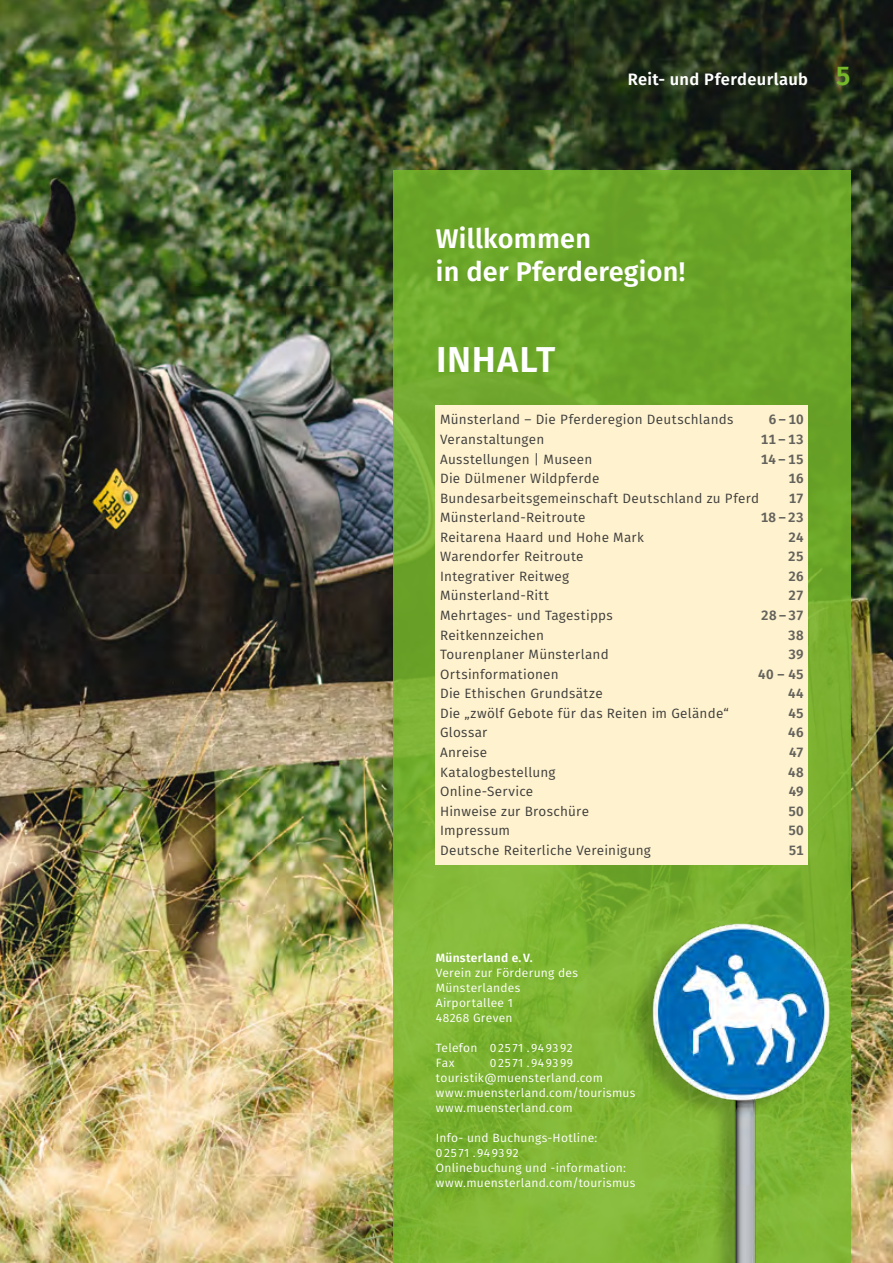
<style>
.page{position:relative;width:893px;height:1263px;background:#fff}
.page>*{position:absolute;margin:0;border:0;box-sizing:border-box;transform-origin:0 0}
.Head_Green_Versal_24{font:600 36px "Fira Sans";letter-spacing:.02em;color:#fff}
.t1{font:600 27px/33px "Fira Sans";letter-spacing:.01em;color:#fff}
.Kopf_1_rechts{font:600 16.5px "Fira Sans";letter-spacing:.02em;color:#fff}
.Inhalt_Einzug{font:13.5px "Fira Sans";letter-spacing:.02em;color:#3c3c3b}
.Inhalt_Einzug-2{font:600 13.5px "Fira Sans";letter-spacing:.01em;color:#63625c}
.body_Fira{font:12px/15px "Fira Sans";letter-spacing:.025em;color:#fff}
.body_Fira-2{font:12px "Fira Sans";letter-spacing:.045em;color:#fff}
.body_Fira-3{font:600 12px "Fira Sans";letter-spacing:.025em;color:#fff}
.s1{font-size:27px;color:#76b82a}
</style>
<div class="page">
<img style="left:0;top:0;width:893px;height:1263px">
<svg style="left:393px;top:170px;width:457px;height:1093px;background:#75ad2e"></svg>
<div style="left:630px;top:924px;width:195px;height:339px;background:#000;opacity:.2"></div>
<img style="left:642px;top:898px;width:196px;height:365px">
<div style="left:436px;top:405px;width:372px;height:29px;background:#fff2ce"></div>
<div style="left:436px;top:425px;width:372px;height:29px;background:#fff2ce"></div>
<div style="left:436px;top:444px;width:372px;height:29px;background:#fff2ce"></div>
<div style="left:436px;top:464px;width:372px;height:29px;background:#fff2ce"></div>
<div style="left:436px;top:484px;width:372px;height:29px;background:#fff2ce"></div>
<div style="left:436px;top:503px;width:372px;height:29px;background:#fff2ce"></div>
<div style="left:436px;top:523px;width:372px;height:29px;background:#fff2ce"></div>
<div style="left:436px;top:542px;width:372px;height:29px;background:#fff2ce"></div>
<div style="left:436px;top:562px;width:372px;height:29px;background:#fff2ce"></div>
<div style="left:436px;top:581px;width:372px;height:29px;background:#fff2ce"></div>
<div style="left:436px;top:601px;width:372px;height:29px;background:#fff2ce"></div>
<div style="left:436px;top:620px;width:372px;height:29px;background:#fff2ce"></div>
<div style="left:436px;top:640px;width:372px;height:29px;background:#fff2ce"></div>
<div style="left:436px;top:660px;width:372px;height:29px;background:#fff2ce"></div>
<div style="left:436px;top:679px;width:372px;height:29px;background:#fff2ce"></div>
<div style="left:436px;top:699px;width:372px;height:29px;background:#fff2ce"></div>
<div style="left:436px;top:718px;width:372px;height:29px;background:#fff2ce"></div>
<div style="left:436px;top:738px;width:372px;height:29px;background:#fff2ce"></div>
<div style="left:436px;top:757px;width:372px;height:29px;background:#fff2ce"></div>
<div style="left:436px;top:777px;width:372px;height:29px;background:#fff2ce"></div>
<div style="left:436px;top:797px;width:372px;height:28px;background:#fff2ce"></div>
<div style="left:436px;top:816px;width:372px;height:29px;background:#fff2ce"></div>
<div style="left:436px;top:836px;width:372px;height:29px;background:#fff2ce"></div>
<p class="Kopf_1_rechts" style="left:628px;top:66px;width:224px">Reit- und Pferdeurlaub <span class="s1">5</span></p>
<p class="t1" style="left:436px;top:221px;width:251px">Willkommen<br>in der Pferderegion!</p>
<p class="Head_Green_Versal_24" style="left:436px;top:330px;width:121px">INHALT</p>
<p class="Inhalt_Einzug" style="left:440px;top:410px;width:295px">Münsterland – Die Pferderegion Deutschlands</p>
<p class="Inhalt_Einzug-2" style="left:769px;top:409px;width:36px">6–10</p>
<p class="Inhalt_Einzug" style="left:440px;top:429px;width:106px">Veranstaltungen</p>
<p class="Inhalt_Einzug-2" style="left:761px;top:428px;width:44px">11–13</p>
<p class="Inhalt_Einzug" style="left:440px;top:449px;width:154px">Ausstellungen | Museen</p>
<p class="Inhalt_Einzug-2" style="left:761px;top:448px;width:44px">14–15</p>
<p class="Inhalt_Einzug" style="left:440px;top:468px;width:161px">Die Dülmener Wildpferde</p>
<p class="Inhalt_Einzug-2" style="left:788px;top:467px;width:17px">16</p>
<p class="Inhalt_Einzug" style="left:440px;top:488px;width:321px">Bundesarbeitsgemeinschaft Deutschland zu Pferd</p>
<p class="Inhalt_Einzug-2" style="left:789px;top:487px;width:16px">17</p>
<p class="Inhalt_Einzug" style="left:440px;top:507px;width:147px">Münsterland-Reitroute</p>
<p class="Inhalt_Einzug-2" style="left:761px;top:506px;width:44px">18–23</p>
<p class="Inhalt_Einzug" style="left:440px;top:527px;width:205px">Reitarena Haard und Hohe Mark</p>
<p class="Inhalt_Einzug-2" style="left:788px;top:526px;width:17px">24</p>
<p class="Inhalt_Einzug" style="left:440px;top:547px;width:145px">Warendorfer Reitroute</p>
<p class="Inhalt_Einzug-2" style="left:788px;top:545px;width:17px">25</p>
<p class="Inhalt_Einzug" style="left:440px;top:566px;width:131px">Integrativer Reitweg</p>
<p class="Inhalt_Einzug-2" style="left:789px;top:565px;width:17px">26</p>
<p class="Inhalt_Einzug" style="left:440px;top:586px;width:110px">Münsterland-Ritt</p>
<p class="Inhalt_Einzug-2" style="left:789px;top:585px;width:17px">27</p>
<p class="Inhalt_Einzug" style="left:440px;top:605px;width:174px">Mehrtages- und Tagestipps</p>
<p class="Inhalt_Einzug-2" style="left:761px;top:604px;width:44px">28–37</p>
<p class="Inhalt_Einzug" style="left:440px;top:625px;width:105px">Reitkennzeichen</p>
<p class="Inhalt_Einzug-2" style="left:788px;top:624px;width:17px">38</p>
<p class="Inhalt_Einzug" style="left:440px;top:644px;width:170px">Tourenplaner Münsterland</p>
<p class="Inhalt_Einzug-2" style="left:788px;top:643px;width:17px">39</p>
<p class="Inhalt_Einzug" style="left:440px;top:664px;width:120px">Ortsinformationen</p>
<p class="Inhalt_Einzug-2" style="left:758px;top:663px;width:47px">40 – 45</p>
<p class="Inhalt_Einzug" style="left:440px;top:683px;width:164px">Die Ethischen Grundsätze</p>
<p class="Inhalt_Einzug-2" style="left:788px;top:682px;width:17px">44</p>
<p class="Inhalt_Einzug" style="left:440px;top:703px;width:290px">Die „zwölf Gebote für das Reiten im Gelände“</p>
<p class="Inhalt_Einzug-2" style="left:788px;top:702px;width:17px">45</p>
<p class="Inhalt_Einzug" style="left:440px;top:723px;width:49px">Glossar</p>
<p class="Inhalt_Einzug-2" style="left:788px;top:721px;width:17px">46</p>
<p class="Inhalt_Einzug" style="left:440px;top:742px;width:49px">Anreise</p>
<p class="Inhalt_Einzug-2" style="left:789px;top:741px;width:16px">47</p>
<p class="Inhalt_Einzug" style="left:440px;top:762px;width:117px">Katalogbestellung</p>
<p class="Inhalt_Einzug-2" style="left:788px;top:761px;width:17px">48</p>
<p class="Inhalt_Einzug" style="left:440px;top:781px;width:95px">Online-Service</p>
<p class="Inhalt_Einzug-2" style="left:789px;top:780px;width:17px">49</p>
<p class="Inhalt_Einzug" style="left:440px;top:801px;width:150px">Hinweise zur Broschüre</p>
<p class="Inhalt_Einzug-2" style="left:788px;top:800px;width:17px">50</p>
<p class="Inhalt_Einzug" style="left:440px;top:820px;width:72px">Impressum</p>
<p class="Inhalt_Einzug-2" style="left:788px;top:819px;width:17px">50</p>
<p class="Inhalt_Einzug" style="left:440px;top:840px;width:212px">Deutsche Reiterliche Vereinigung</p>
<p class="Inhalt_Einzug-2" style="left:789px;top:839px;width:16px">51</p>
<p class="body_Fira-3" style="left:436px;top:948px;width:98px">Münsterland e. V.</p>
<p class="body_Fira" style="left:436px;top:965px;width:144px">Verein zur Förderung des<br>Münsterlandes</p>
<p class="body_Fira" style="left:436px;top:995px;width:79px">Airportallee 1</p>
<p class="body_Fira" style="left:436px;top:1010px;width:78px">48268 Greven</p>
<p class="body_Fira" style="left:436px;top:1040px;width:138px">Telefon 0 25 71 . 94 93 92</p>
<p class="body_Fira" style="left:436px;top:1055px;width:20px">Fax</p>
<p class="body_Fira-2" style="left:490px;top:1054px;width:85px">02571 .949399</p>
<p class="body_Fira" style="left:436px;top:1070px;width:169px">touristik@muensterland.com</p>
<p class="body_Fira" style="left:436px;top:1085px;width:201px">www.muensterland.com/tourismus</p>
<p class="body_Fira" style="left:436px;top:1100px;width:138px">www.muensterland.com</p>
<p class="body_Fira" style="left:436px;top:1130px;width:163px">Info- und Buchungs-Hotline:</p>
<p class="body_Fira-2" style="left:436px;top:1144px;width:84px">02571 .949392</p>
<p class="body_Fira" style="left:436px;top:1160px;width:192px">Onlinebuchung und -information:</p>
<p class="body_Fira" style="left:436px;top:1175px;width:201px">www.muensterland.com/tourismus</p>
</div>
